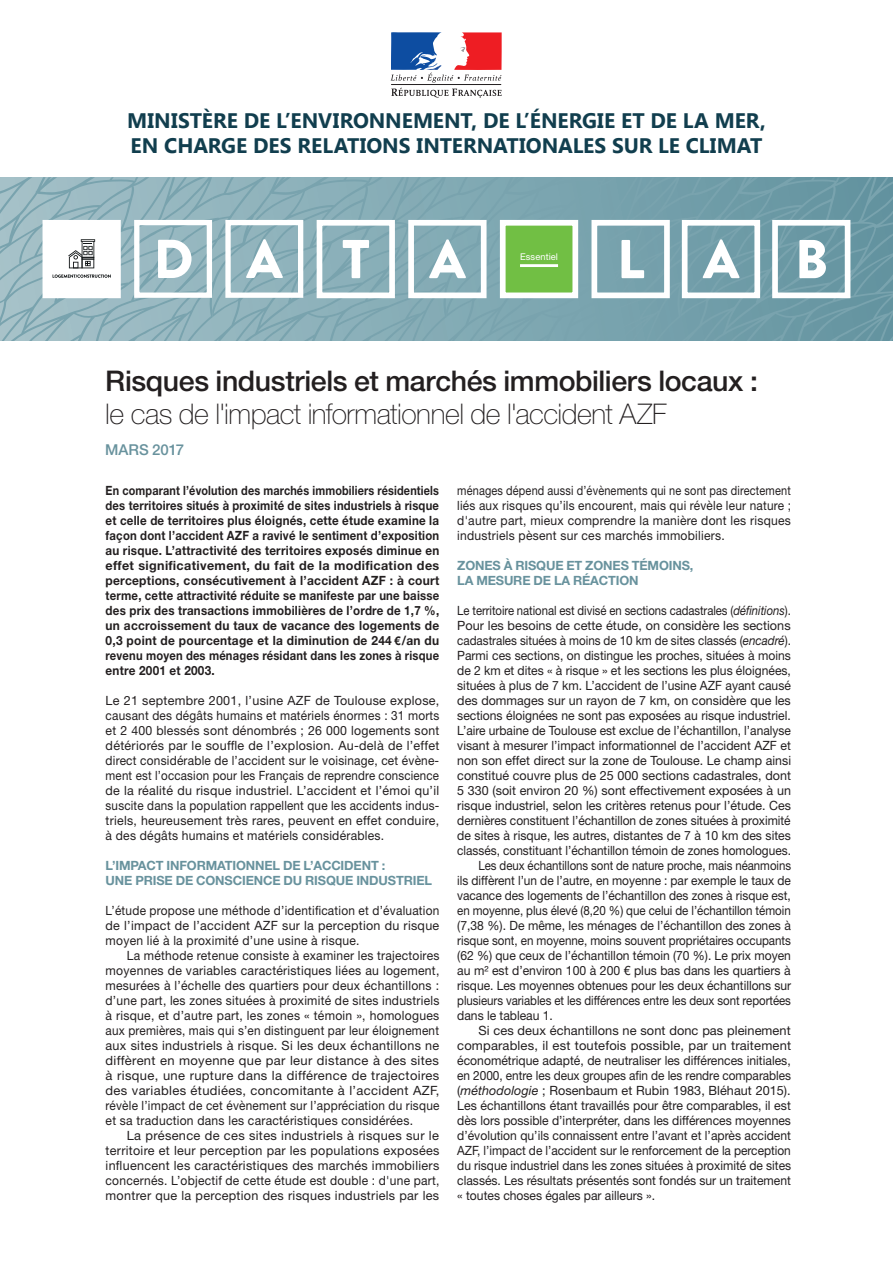
<style>
.page{position:relative;width:893px;height:1263px;background:#fff}
.page>*{position:absolute;margin:0;border:0;box-sizing:border-box;transform-origin:0 0}
.t1{font:900 54.6px "Brandon Grotesque";letter-spacing:1.065em;color:#fff}
.t2{font:500 28.5px "Helvetica Neue LT Std";letter-spacing:-.015em;color:#231f20}
.t3{font:100 28.5px "Helvetica Neue LT Std";letter-spacing:-.015em;color:#231f20}
.t4{font:700 21px/25.2px "Segoe UI";color:#113e4e}
.t5{font:500 15px "Helvetica Neue LT Std";color:#68929d}
.t6{font:12.75px/15px "Helvetica Neue LT Std";color:#231f20;text-align:justify;scale:.95 1}
.t7{font:12.75px/15px "Helvetica Neue LT Std";color:#231f20;text-align:justify}
.t8{font:700 12.75px/15px "Helvetica Neue LT Std";letter-spacing:.015em;color:#231f20;text-align:justify;scale:.85 1}
.t9{font:12.75px/15px "Helvetica Neue LT Std";color:#231f20;text-align:justify;scale:.93 1}
.t10{font:12.75px "Helvetica Neue LT Std";color:#231f20;scale:.94 1}
.t11{font:12.75px/15px "Helvetica Neue LT Std";color:#231f20;text-align:justify;scale:.86 1}
.t12{font:12.75px "Helvetica Neue LT Std";color:#231f20;scale:.91 1}
.t13{font:12.75px "Helvetica Neue LT Std";color:#231f20;scale:.96 1}
.t14{font:700 12.75px/15px "Helvetica Neue LT Std";letter-spacing:-.01em;color:#68929d}
.t15{font:12.75px "Helvetica Neue LT Std";color:#231f20;scale:.9 1}
.t16{font:12.75px "Helvetica Neue LT Std";color:#231f20;scale:.89 1}
.t17{font:9.3px "Helvetica Neue LT Std";letter-spacing:.01em;color:#fff}
.s1{font-size:12px}
.s2{font-style:italic}
</style>
<div class="page">
<svg style="left:0;top:177px;width:893px;height:164px;background:#90b2bb"></svg>
<div style="left:500px;top:220px;width:78px;height:78px;background:#71bf44;border:6px solid #fff"></div>
<hr style="left:520px;top:264px;width:38px;height:3px;background:#fff">
<svg style="left:391px;top:32px;width:111px;height:1px"></svg>
<svg style="left:390px;top:33px;width:112px;height:65px"></svg>
<h3 class="t4" style="left:127px;top:107px;width:640px">MINISTÈRE DE L’ENVIRONNEMENT, DE L’ÉNERGIE ET DE LA MER,<br>EN CHARGE DES RELATIONS INTERNATIONALES SUR LE CLIMAT</h3>
<h1 class="t1" style="left:153px;top:221px;width:314px">DATA</h1>
<h1 class="t1" style="left:617px;top:221px;width:213px">LAB</h1>
<p class="t17" style="left:520px;top:251px;width:40px">Essentiel</p>
<h2 class="t2" style="left:105px;top:364px;width:654px">Risques industriels et marchés immobiliers locaux :</h2>
<h2 class="t3" style="left:105px;top:397px;width:563px">le cas de l'impact informationnel de l'accident AZF</h2>
<p class="t5" style="left:105px;top:441px;width:80px">MARS 2017</p>
<p class="t8" style="left:106px;top:483px;width:394px">En comparant l’évolution des marchés immobiliers résidentiels des territoires situés à proximité de sites industriels à risque et celle de territoires plus éloignés, cette étude examine la façon dont l’accident AZF a ravivé le sentiment d’exposition au risque. L’attractivité des territoires exposés diminue en effet significativement, du fait de la modification des perceptions, consécutivement à l’accident AZF : à court terme, cette attractivité réduite se manifeste par une baisse des prix des transactions immobilières de l’ordre de 1,7 %, un accroissement du taux de vacance des logements de 0,3 point de pourcentage et la diminution de 244 <span class="s1">€</span>/an du revenu moyen des ménages résidant dans les zones à risque entre 2001 et 2003.</p>
<p class="t7" style="left:106px;top:693px;width:335px">Le 21 septembre 2001, l’usine AZF de Toulouse explose, causant des dégâts humains et matériels énormes : 31 morts et 2 400 blessés sont dénombrés ; 26 000 logements sont détériorés par le souffle de l’explosion. Au-delà de l’effet direct considérable de l’accident sur le voisinage, cet évène&shy;ment est l’occasion pour les Français de reprendre conscience de la réalité du risque industriel. L’accident et l’émoi qu’il suscite dans la population rappellent que les accidents indus&shy;triels, heureusement très rares, peuvent en effet conduire, à des dégâts humains et matériels considérables.</p>
<p class="t14" style="left:106px;top:858px;width:328px">L’IMPACT INFORMATIONNEL DE L’ACCIDENT :<br>UNE PRISE DE CONSCIENCE DU RISQUE INDUSTRIEL</p>
<p class="t9" style="left:106px;top:903px;width:360px">L’étude propose une méthode d’identification et d’évaluation de l’impact de l’accident AZF sur la perception du risque moyen lié à la proximité d’une usine à risque.</p>
<p class="t6" style="left:106px;top:948px;width:353px;text-indent:21px">La méthode retenue consiste à examiner les trajectoires moyennes de variables caractéristiques liées au logement, mesurées à l’échelle des quartiers pour deux échantillons : d’une part, les zones situées à proximité de sites industriels à risque, et d’autre part, les zones « témoin », homologues aux premières, mais qui s’en distinguent par leur éloignement aux sites industriels à risque. Si les deux échantillons ne diffèrent en moyenne que par leur distance à des sites à risque, une rupture dans la différence de trajectoires des variables étudiées, concomitante à l’accident AZF, révèle l’impact de cet évènement sur l’appréciation du risque et sa traduction dans les caractéristiques considérées.</p>
<p class="t7" style="left:106px;top:1128px;width:335px;text-indent:21px">La présence de ces sites industriels à risques sur le territoire et leur perception par les populations exposées influencent les caractéristiques des marchés immobiliers concernés. L’objectif de cette étude est double : d'une part, montrer que la perception des risques industriels par les</p>
<p class="t11" style="left:457px;top:483px;width:390px">ménages dépend aussi d’évènements qui ne sont pas directement liés aux risques qu’ils encourent, mais qui révèle leur nature ; d'autre part, mieux comprendre la manière dont les risques industriels pèsent sur ces marchés immobiliers.</p>
<p class="t14" style="left:457px;top:558px;width:238px">ZONES À RISQUE ET ZONES TÉMOINS,<br>LA MESURE DE LA RÉACTION</p>
<p class="t16" style="left:457px;top:603px;width:376px">Le territoire national est divisé en sections cadastrales (<span class="s2">définitions</span>).</p>
<p class="t7" style="left:457px;top:618px;width:335px">Pour les besoins de cette étude, on considère les sections</p>
<p class="t12" style="left:457px;top:633px;width:368px">cadastrales situées à moins de 10 km de sites classés (<span class="s2">encadré</span>).</p>
<p class="t6" style="left:457px;top:648px;width:353px">Parmi ces sections, on distingue les proches, situées à moins</p>
<p class="t6" style="left:457px;top:663px;width:353px">de 2 km et dites « à risque » et les sections les plus éloignées,</p>
<p class="t6" style="left:457px;top:678px;width:353px">situées à plus de 7 km. L’accident de l’usine AZF ayant causé</p>
<p class="t7" style="left:457px;top:693px;width:335px">des dommages sur un rayon de 7 km, on considère que les</p>
<p class="t6" style="left:457px;top:708px;width:353px">sections éloignées ne sont pas exposées au risque industriel.</p>
<p class="t10" style="left:457px;top:723px;width:356px">L’aire urbaine de Toulouse est exclue de l’échantillon, l’analyse</p>
<p class="t13" style="left:457px;top:738px;width:349px">visant à mesurer l’impact informationnel de l’accident AZF et</p>
<p class="t7" style="left:457px;top:753px;width:335px">non son effet direct sur la zone de Toulouse. Le champ ainsi</p>
<p class="t7" style="left:457px;top:768px;width:335px">constitué couvre plus de 25 000 sections cadastrales, dont</p>
<p class="t7" style="left:457px;top:783px;width:335px">5 330 (soit environ 20 %) sont effectivement exposées à un</p>
<p class="t7" style="left:457px;top:798px;width:335px">risque industriel, selon les critères retenus pour l’étude. Ces</p>
<p class="t10" style="left:457px;top:813px;width:356px">dernières constituent l’échantillon de zones situées à proximité</p>
<p class="t13" style="left:457px;top:828px;width:349px">de sites à risque, les autres, distantes de 7 à 10 km des sites</p>
<p class="t9" style="left:457px;top:843px;width:360px">classés, constituant l’échantillon témoin de zones homologues.</p>
<p class="t15" style="left:478px;top:858px;width:349px">Les deux échantillons sont de nature proche, mais néanmoins</p>
<p class="t9" style="left:457px;top:873px;width:360px">ils diffèrent l’un de l’autre, en moyenne : par exemple le taux de</p>
<p class="t9" style="left:457px;top:888px;width:360px">vacance des logements de l’échantillon des zones à risque est,</p>
<p class="t12" style="left:457px;top:903px;width:368px">en moyenne, plus élevé (8,20 %) que celui de l’échantillon témoin</p>
<p class="t6" style="left:457px;top:918px;width:353px">(7,38 %). De même, les ménages de l’échantillon des zones à</p>
<p class="t12" style="left:457px;top:933px;width:368px">risque sont, en moyenne, moins souvent propriétaires occupants</p>
<p class="t6" style="left:457px;top:948px;width:353px">(62 %) que ceux de l’échantillon témoin (70 %). Le prix moyen</p>
<p class="t6" style="left:457px;top:963px;width:352px">au m² est d’environ 100 à 200 € plus bas dans les quartiers à</p>
<p class="t10" style="left:457px;top:978px;width:357px">risque. Les moyennes obtenues pour les deux échantillons sur</p>
<p class="t15" style="left:457px;top:993px;width:372px">plusieurs variables et les différences entre les deux sont reportées</p>
<p class="t6" style="left:457px;top:1008px;width:102px">dans le tableau 1.</p>
<p class="t7" style="left:478px;top:1023px;width:314px">Si ces deux échantillons ne sont donc pas pleinement</p>
<p class="t7" style="left:457px;top:1038px;width:335px">comparables, il est toutefois possible, par un traitement</p>
<p class="t6" style="left:457px;top:1053px;width:352px">économétrique adapté, de neutraliser les différences initiales,</p>
<p class="t9" style="left:457px;top:1068px;width:360px">en 2000, entre les deux groupes afin de les rendre comparables</p>
<p class="t7" style="left:457px;top:1083px;width:335px">(<span class="s2">méthodologie</span> ; Rosenbaum et Rubin 1983, Bléhaut 2015).</p>
<p class="t13" style="left:457px;top:1098px;width:349px">Les échantillons étant travaillés pour être comparables, il est</p>
<p class="t6" style="left:457px;top:1113px;width:353px">dès lors possible d’interpréter, dans les différences moyennes</p>
<p class="t6" style="left:457px;top:1128px;width:353px">d’évolution qu’ils connaissent entre l’avant et l’après accident</p>
<p class="t9" style="left:457px;top:1143px;width:360px">AZF, l’impact de l’accident sur le renforcement de la perception</p>
<p class="t10" style="left:457px;top:1158px;width:357px">du risque industriel dans les zones situées à proximité de sites</p>
<p class="t6" style="left:457px;top:1173px;width:353px">classés. Les résultats présentés sont fondés sur un traitement</p>
<p class="t6" style="left:457px;top:1188px;width:210px">« toutes choses égales par ailleurs ».</p>
</div>
